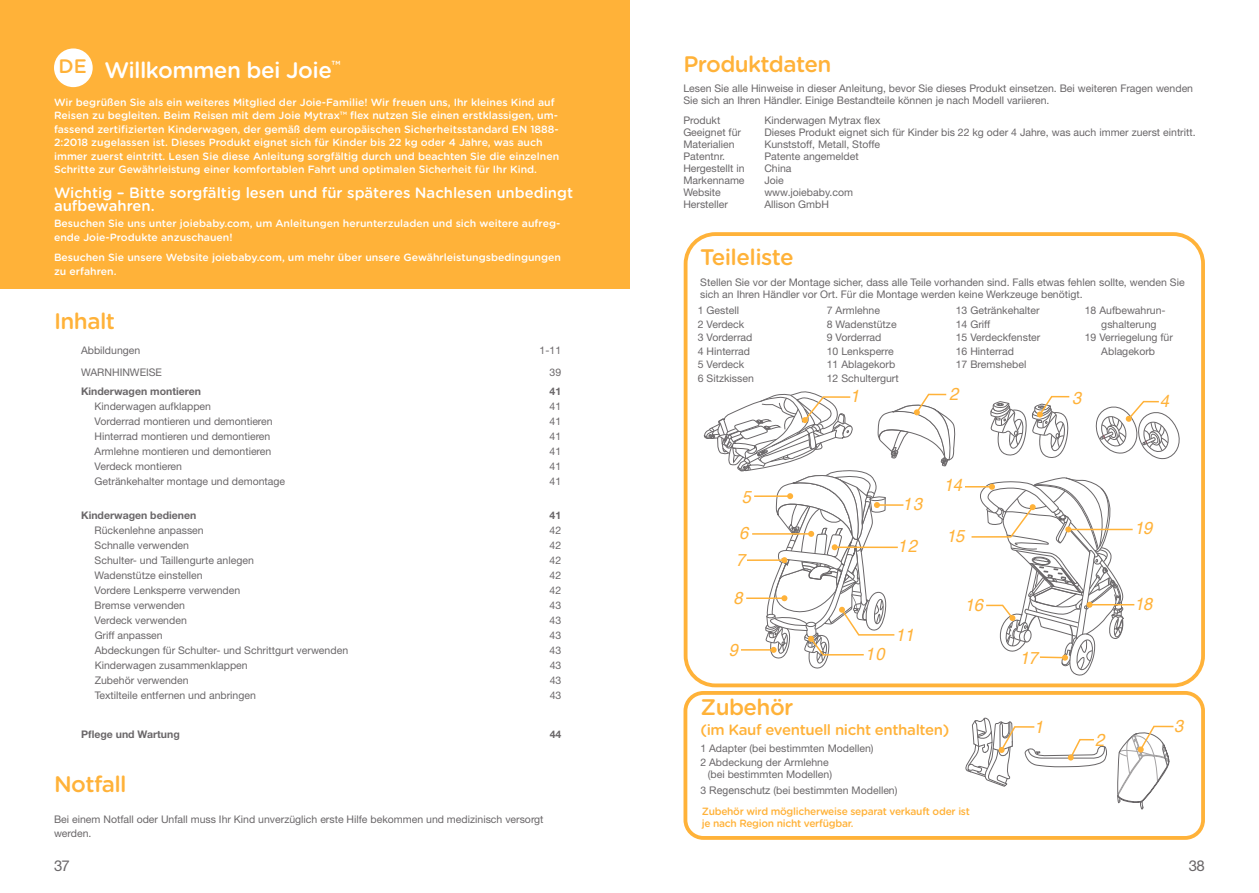
<style>
.page{position:relative;width:1259px;height:893px;background:#fff}
.page>*{position:absolute;margin:0;border:0;box-sizing:border-box;transform-origin:0 0}
.t1{font:500 22.5px "Gotham Rounded";letter-spacing:-.025em;color:#ffb239}
.t2{font:500 22.5px "Gotham Rounded";letter-spacing:-.025em;color:#fff}
.t3{font:italic 17.4px/36.5px "Helvetica";letter-spacing:-.025em;color:#ffb239;scale:.95 1}
.t4{font:500 15px/13.5px "Gotham Rounded";color:#fff}
.t5{font:500 15px "Gotham Rounded";letter-spacing:-.025em;color:#ffb239}
.t6{font:15px "Helvetica Neue LT Std";color:#6a6769}
.t7{font:10.5px/13.5px "Helvetica Neue LT Std";color:#6a6769}
.t8{font:500 10.5px/13.5px "Gotham Rounded";color:#fff}
.t9{font:500 10.5px/12px "Gotham Rounded";letter-spacing:-.025em;color:#ffb239}
.t10{font:700 10.5px "Helvetica Neue LT Std";color:#6a6769}
.s1{font-family:"Arial"}
</style>
<div class="page">
<div style="left:0;top:0;width:629px;height:289px;background:#ffb239"></div>
<div style="left:54px;top:48px;width:39px;height:39px;background:#fff;border-radius:50%"></div>
<div style="left:683px;top:232px;width:522px;height:455px;border:4px solid #ffb239;border-radius:30px"></div>
<hr style="left:1068px;top:529px;width:64px;height:1px;background:#ffb239">
<hr style="left:1089px;top:604px;width:45px;height:1px;background:#ffb239">
<svg style="left:965px;top:477px;width:160px;height:199px"></svg>
<svg style="left:990px;top:395px;width:80px;height:63px"></svg>
<svg style="left:1095px;top:400px;width:85px;height:60px"></svg>
<div style="left:683px;top:691px;width:522px;height:149px;border:4px solid #ffb239;border-radius:18px"></div>
<svg style="left:703px;top:391px;width:253px;height:278px"></svg>
<svg style="left:965px;top:717px;width:142px;height:70px"></svg>
<svg style="left:1117px;top:725px;width:57px;height:84px"></svg>
<h1 class="t2" style="left:59px;top:54px;width:283px"><sup>DE</sup> Willkommen bei Joie<sup>™</sup></h1>
<p class="t8" style="left:54px;top:95px;width:507px">Wir begrüßen Sie als ein weiteres Mitglied der Joie-Familie! Wir freuen uns, Ihr kleines Kind auf Reisen zu begleiten. Beim Reisen mit dem Joie Mytrax™ flex nutzen Sie einen erstklassigen, um&shy;fassend zertifizierten Kinderwagen, der gemäß dem europäischen Sicherheitsstandard EN 1888- 2:2018 zugelassen ist. Dieses Produkt eignet sich für Kinder bis 22 kg oder 4 Jahre, was auch immer zuerst eintritt. Lesen Sie diese Anleitung sorgfältig durch und beachten Sie die einzelnen Schritte zur Gewährleistung einer komfortablen Fahrt und optimalen Sicherheit für Ihr Kind.</p>
<h3 class="t4" style="left:54px;top:185px;width:521px">Wichtig – Bitte sorgfältig lesen und für späteres Nachlesen unbedingt aufbewahren.</h3>
<p class="t8" style="left:54px;top:217px;width:508px">Besuchen Sie uns unter joiebaby.com, um Anleitungen herunterzuladen und sich weitere aufreg&shy;ende Joie-Produkte anzuschauen!</p>
<p class="t8" style="left:54px;top:250px;width:508px">Besuchen Sie unsere Website joiebaby.com, um mehr über unsere Gewährleistungsbedingungen zu erfahren.</p>
<h1 class="t1" style="left:54px;top:305px;width:63px">Inhalt</h1>
<p class="t7" style="left:81px;top:343px;width:61px">Abbildungen</p>
<p class="t7" style="left:539px;top:343px;width:23px">1-11</p>
<p class="t7" style="left:81px;top:365px;width:83px">WARNHINWEISE</p>
<p class="t7" style="left:549px;top:365px;width:13px">39</p>
<p class="t10" style="left:81px;top:385px;width:121px">Kinderwagen montieren</p>
<p class="t10" style="left:549px;top:385px;width:13px">41</p>
<p class="t7" style="left:95px;top:399px;width:118px">Kinderwagen aufklappen</p>
<p class="t7" style="left:549px;top:399px;width:13px">41</p>
<p class="t7" style="left:95px;top:414px;width:180px">Vorderrad montieren und demontieren</p>
<p class="t7" style="left:549px;top:414px;width:13px">41</p>
<p class="t7" style="left:95px;top:429px;width:177px">Hinterrad montieren und demontieren</p>
<p class="t7" style="left:549px;top:429px;width:13px">41</p>
<p class="t7" style="left:95px;top:444px;width:178px">Armlehne montieren und demontieren</p>
<p class="t7" style="left:549px;top:444px;width:13px">41</p>
<p class="t7" style="left:95px;top:459px;width:89px">Verdeck montieren</p>
<p class="t7" style="left:549px;top:459px;width:13px">41</p>
<p class="t7" style="left:95px;top:474px;width:192px">Getränkehalter montage und demontage</p>
<p class="t7" style="left:549px;top:474px;width:13px">41</p>
<p class="t10" style="left:81px;top:509px;width:117px">Kinderwagen bedienen</p>
<p class="t10" style="left:549px;top:509px;width:13px">41</p>
<p class="t7" style="left:95px;top:523px;width:111px">Rückenlehne anpassen</p>
<p class="t7" style="left:549px;top:523px;width:13px">42</p>
<p class="t7" style="left:95px;top:538px;width:96px">Schnalle verwenden</p>
<p class="t7" style="left:549px;top:538px;width:13px">42</p>
<p class="t7" style="left:95px;top:553px;width:161px">Schulter- und Taillengurte anlegen</p>
<p class="t7" style="left:549px;top:553px;width:13px">42</p>
<p class="t7" style="left:95px;top:568px;width:110px">Wadenstütze einstellen</p>
<p class="t7" style="left:549px;top:568px;width:13px">42</p>
<p class="t7" style="left:95px;top:583px;width:147px">Vordere Lenksperre verwenden</p>
<p class="t7" style="left:549px;top:583px;width:13px">42</p>
<p class="t7" style="left:95px;top:598px;width:92px">Bremse verwenden</p>
<p class="t7" style="left:549px;top:598px;width:13px">43</p>
<p class="t7" style="left:95px;top:613px;width:94px">Verdeck verwenden</p>
<p class="t7" style="left:549px;top:613px;width:13px">43</p>
<p class="t7" style="left:95px;top:628px;width:70px">Griff anpassen</p>
<p class="t7" style="left:549px;top:628px;width:13px">43</p>
<p class="t7" style="left:95px;top:643px;width:255px">Abdeckungen für Schulter- und Schrittgurt verwenden</p>
<p class="t7" style="left:549px;top:643px;width:13px">43</p>
<p class="t7" style="left:95px;top:658px;width:155px">Kinderwagen zusammenklappen</p>
<p class="t7" style="left:549px;top:658px;width:13px">43</p>
<p class="t7" style="left:95px;top:673px;width:95px">Zubehör verwenden</p>
<p class="t7" style="left:549px;top:673px;width:13px">43</p>
<p class="t7" style="left:95px;top:688px;width:163px">Textilteile entfernen und anbringen</p>
<p class="t7" style="left:550px;top:688px;width:13px">43</p>
<p class="t10" style="left:81px;top:727px;width:100px">Pflege und Wartung</p>
<p class="t10" style="left:550px;top:727px;width:13px">44</p>
<h1 class="t1" style="left:54px;top:768px;width:74px">Notfall</h1>
<p class="t7" style="left:54px;top:812px;width:491px">Bei einem Notfall oder Unfall muss Ihr Kind unverzüglich erste Hilfe bekommen und medizinisch versorgt werden.</p>
<h1 class="t1" style="left:683px;top:48px;width:150px">Produktdaten</h1>
<p class="t7" style="left:683px;top:82px;width:511px;line-height:12px">Lesen Sie alle Hinweise in dieser Anleitung, bevor Sie dieses Produkt einsetzen. Bei weiteren Fragen wenden<br>Sie sich an Ihren Händler. Einige Bestandteile können je nach Modell variieren.</p>
<p class="t7" style="left:683px;top:113px;width:38px">Produkt</p>
<p class="t7" style="left:764px;top:113px;width:118px">Kinderwagen Mytrax flex</p>
<p class="t7" style="left:683px;top:125px;width:59px">Geeignet für</p>
<p class="t7" style="left:764px;top:125px;width:433px">Dieses Produkt eignet sich für Kinder bis 22 kg oder 4 Jahre, was auch immer zuerst eintritt.</p>
<p class="t7" style="left:683px;top:137px;width:53px">Materialien</p>
<p class="t7" style="left:764px;top:137px;width:117px">Kunststoff, Metall, Stoffe</p>
<p class="t7" style="left:683px;top:149px;width:43px">Patentnr.</p>
<p class="t7" style="left:764px;top:149px;width:96px">Patente angemeldet</p>
<p class="t7" style="left:683px;top:161px;width:63px">Hergestellt in</p>
<p class="t7" style="left:764px;top:161px;width:29px">China</p>
<p class="t7" style="left:683px;top:173px;width:63px">Markenname</p>
<p class="t7" style="left:764px;top:173px;width:21px">Joie</p>
<p class="t7" style="left:683px;top:185px;width:39px">Website</p>
<p class="t7" style="left:764px;top:185px;width:90px">www.joiebaby.com</p>
<p class="t7" style="left:683px;top:197px;width:46px">Hersteller</p>
<p class="t7" style="left:764px;top:197px;width:66px">Allison GmbH</p>
<h1 class="t1" style="left:700px;top:241px;width:95px">Teileliste</h1>
<p class="t7" style="left:700px;top:276px;width:486px;line-height:12px">Stellen Sie vor der Montage sicher, dass alle Teile vorhanden sind. Falls etwas fehlen sollte, wenden Sie sich an Ihren Händler vor Ort. Für die Montage werden keine Werkzeuge benötigt.</p>
<p class="t7" style="left:698px;top:303px;width:57px">1 Gestell<br>2 Verdeck<br>3 Vorderrad<br>4 Hinterrad<br>5 Verdeck<br>6 Sitzkissen</p>
<p class="t7" style="left:827px;top:303px;width:73px">7 Armlehne<br>8 Wadenstütze<br>9 Vorderrad<br>10 Lenksperre<br>11 Ablagekorb<br>12 Schultergurt</p>
<p class="t7" style="left:955px;top:303px;width:86px">13 Getränkehalter<br>14 Griff<br>15 Verdeckfenster<br>16 Hinterrad<br>17 Bremshebel</p>
<p class="t7" style="left:1084px;top:303px;width:82px">18 Aufbewahrun-</p>
<p class="t7" style="left:1101px;top:317px;width:57px">gshalterung</p>
<p class="t7" style="left:1084px;top:330px;width:90px">19 Verriegelung für</p>
<p class="t7" style="left:1101px;top:344px;width:55px">Ablagekorb</p>
<h2 class="t3" style="left:739px;top:479px;width:14px">5<br>6</h2>
<h2 class="t3" style="left:735px;top:542px;width:11px">7</h2>
<h2 class="t3" style="left:733px;top:580px;width:11px">8</h2>
<h2 class="t3" style="left:850px;top:378px;width:11px">1</h2>
<h2 class="t3" style="left:949px;top:376px;width:11px">2</h2>
<h2 class="t3" style="left:1072px;top:380px;width:11px">3</h2>
<h2 class="t3" style="left:1159px;top:383px;width:11px">4</h2>
<h2 class="t3" style="left:902px;top:486px;width:22px">13</h2>
<h2 class="t3" style="left:897px;top:528px;width:22px">12</h2>
<h2 class="t3" style="left:895px;top:617px;width:21px">11</h2>
<h2 class="t3" style="left:944px;top:467px;width:20px">14</h2>
<h2 class="t3" style="left:946px;top:518px;width:20px">15</h2>
<h2 class="t3" style="left:965px;top:587px;width:20px">16</h2>
<h2 class="t3" style="left:1134px;top:510px;width:20px">19</h2>
<h2 class="t3" style="left:1134px;top:586px;width:20px">18</h2>
<h2 class="t3" style="left:729px;top:632px;width:11px">9</h2>
<h2 class="t3" style="left:865px;top:636px;width:22px">10</h2>
<h1 class="t1" style="left:700px;top:691px;width:95px">Zubehör</h1>
<h3 class="t5" style="left:700px;top:719px;width:250px">(im Kauf eventuell nicht enthalten)</h3>
<p class="t7" style="left:700px;top:741px;width:175px;line-height:14.1px">1 Adapter (bei bestimmten Modellen)<br>2 Abdeckung der Armlehne</p>
<p class="t7" style="left:700px;top:766px;width:199px;line-height:15.6px;text-indent:7px">(bei bestimmten Modellen)<br>3 <span class="s1">Regenschutz</span> (bei bestimmten Modellen)</p>
<p class="t9" style="left:702px;top:805px;width:270px">Zubehör wird möglicherweise separat verkauft oder ist je nach Region nicht verfügbar.</p>
<h2 class="t3" style="left:1019px;top:640px;width:20px">17</h2>
<h2 class="t3" style="left:1034px;top:709px;width:11px">1</h2>
<h2 class="t3" style="left:1095px;top:722px;width:11px">2</h2>
<h2 class="t3" style="left:1174px;top:708px;width:11px">3</h2>
<h3 class="t6" style="left:54px;top:856px;width:17px">37</h3>
<h3 class="t6" style="left:1188px;top:856px;width:18px">38</h3>
</div>
